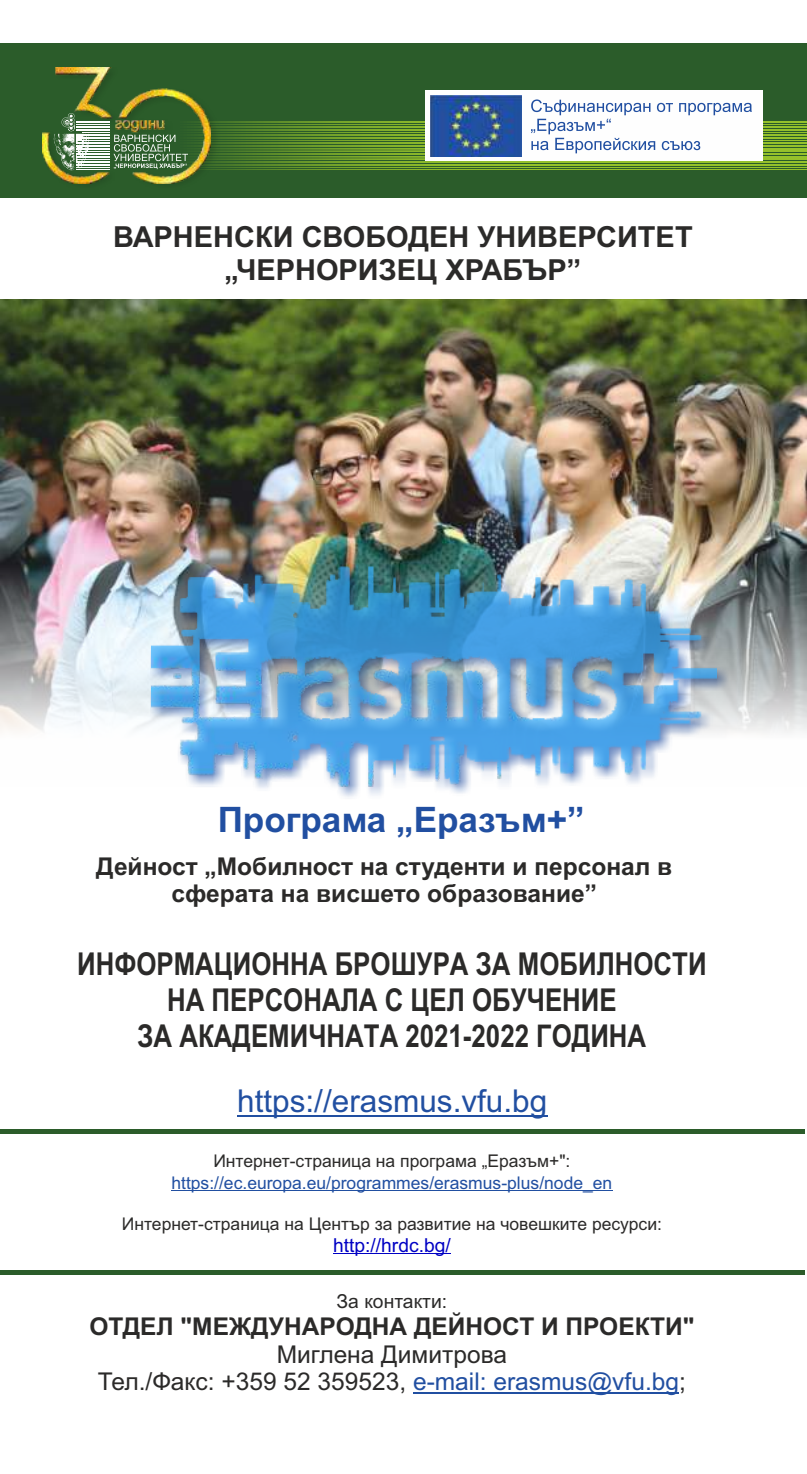
<style>
.page{position:relative;width:807px;height:1474px;background:#fff}
.page>*{position:absolute;margin:0;border:0;box-sizing:border-box;transform-origin:0 0}
.t1{font:700 35px "Arial";color:#214fa1}
.t2{font:700 31.5px/36.1px "Arial Narrow";color:#2b2a29;text-align:center}
.t3{font:31.5px "Arial";color:#214fa1}
.t4{font:700 29.05px/32.4px "Arial";color:#2b2a29;text-align:center}
.t5{font:700 24.5px/27.3px "Arial";color:#2b2a29;text-align:center}
.t6{font:24.5px/27.7px "Arial";color:#2b2a29;text-align:center}
.t7{font:19.25px "Arial";color:#0000c4}
.t8{font:19.25px "Arial";color:#2b2a29}
.t9{font:17.5px "Arial";color:#2b2a29}
.t10{font:17.5px "Arial";color:#214fa1}
.s1{color:#214fa1}
</style>
<div class="page">
<img style="left:0;top:299px;width:806px;height:434px">
<div style="left:0;top:44px;width:806px;height:154px;background:#2b5c2a"></div>
<hr style="left:117px;top:138px;width:689px;height:1px;background:#95c12b">
<hr style="left:117px;top:169px;width:689px;height:1px;background:#95c12b">
<hr style="left:117px;top:167px;width:689px;height:1px;background:#95c12b">
<hr style="left:117px;top:166px;width:689px;height:1px;background:#95c12b">
<hr style="left:117px;top:164px;width:689px;height:1px;background:#95c12b">
<hr style="left:117px;top:162px;width:689px;height:1px;background:#95c12b">
<hr style="left:117px;top:161px;width:689px;height:1px;background:#95c12b">
<hr style="left:117px;top:159px;width:689px;height:1px;background:#95c12b">
<hr style="left:117px;top:158px;width:689px;height:1px;background:#95c12b">
<hr style="left:117px;top:156px;width:689px;height:1px;background:#95c12b">
<hr style="left:117px;top:154px;width:689px;height:1px;background:#95c12b">
<hr style="left:117px;top:153px;width:689px;height:1px;background:#95c12b">
<hr style="left:117px;top:151px;width:689px;height:1px;background:#95c12b">
<hr style="left:117px;top:150px;width:689px;height:1px;background:#95c12b">
<hr style="left:117px;top:148px;width:689px;height:1px;background:#95c12b">
<hr style="left:117px;top:146px;width:689px;height:1px;background:#95c12b">
<hr style="left:117px;top:145px;width:689px;height:1px;background:#95c12b">
<hr style="left:117px;top:143px;width:689px;height:1px;background:#95c12b">
<hr style="left:117px;top:142px;width:689px;height:1px;background:#95c12b">
<hr style="left:117px;top:140px;width:689px;height:1px;background:#95c12b">
<hr style="left:117px;top:139px;width:689px;height:1px;background:#95c12b">
<hr style="left:117px;top:137px;width:689px;height:1px;background:#95c12b">
<hr style="left:117px;top:135px;width:689px;height:1px;background:#95c12b">
<hr style="left:117px;top:134px;width:689px;height:1px;background:#95c12b">
<hr style="left:117px;top:132px;width:689px;height:1px;background:#95c12b">
<hr style="left:117px;top:131px;width:689px;height:1px;background:#95c12b">
<hr style="left:117px;top:129px;width:689px;height:1px;background:#95c12b">
<hr style="left:117px;top:127px;width:689px;height:1px;background:#95c12b">
<hr style="left:117px;top:126px;width:689px;height:1px;background:#95c12b">
<hr style="left:117px;top:124px;width:689px;height:1px;background:#95c12b">
<hr style="left:117px;top:123px;width:689px;height:1px;background:#95c12b">
<hr style="left:117px;top:121px;width:689px;height:1px;background:#95c12b">
<img style="left:55px;top:67px;width:165px;height:117px">
<img style="left:42px;top:68px;width:168px;height:115px">
<img style="left:53px;top:113px;width:135px;height:58px">
<div style="left:425px;top:91px;width:337px;height:70px;background:#fefefe"></div>
<img style="left:430px;top:96px;width:91px;height:60px">
<svg style="left:531px;top:99px;width:220px;height:54px"></svg>
<img style="left:150px;top:552px;width:578px;height:181px">
<img style="left:151px;top:552px;width:565px;height:245px">
<div style="left:0;top:1269px;width:804px;height:5px;background:#2b5c2a"></div>
<div style="left:0;top:1128px;width:804px;height:5px;background:#2b5c2a"></div>
<hr style="left:237px;top:1115px;width:68px;height:1px;background:#214fa1">
<svg style="left:305px;top:1115px;width:27px;height:1px"></svg>
<hr style="left:332px;top:1115px;width:120px;height:1px;background:#214fa1">
<hr style="left:461px;top:1115px;width:42px;height:1px;background:#214fa1">
<hr style="left:512px;top:1115px;width:35px;height:1px;background:#214fa1">
<hr style="left:171px;top:1190px;width:38px;height:1px;background:#214fa1">
<svg style="left:209px;top:1190px;width:38px;height:1px"></svg>
<hr style="left:247px;top:1190px;width:55px;height:1px;background:#214fa1">
<svg style="left:302px;top:1190px;width:29px;height:1px"></svg>
<hr style="left:331px;top:1190px;width:98px;height:1px;background:#214fa1">
<hr style="left:434px;top:1190px;width:67px;height:1px;background:#214fa1">
<hr style="left:507px;top:1190px;width:32px;height:1px;background:#214fa1">
<hr style="left:544px;top:1190px;width:39px;height:1px;background:#214fa1">
<svg style="left:583px;top:1190px;width:29px;height:1px"></svg>
<hr style="left:333px;top:1253px;width:118px;height:1px;background:#0000c4">
<svg style="left:413px;top:1392px;width:22px;height:1px"></svg>
<hr style="left:435px;top:1392px;width:44px;height:1px;background:#214fa1">
<svg style="left:479px;top:1392px;width:28px;height:1px"></svg>
<hr style="left:507px;top:1392px;width:80px;height:1px;background:#214fa1">
<svg style="left:587px;top:1392px;width:25px;height:1px"></svg>
<hr style="left:612px;top:1392px;width:33px;height:1px;background:#214fa1">
<svg style="left:645px;top:1392px;width:34px;height:1px"></svg>
<p class="t4" style="left:113px;top:224px;width:581px">ВАРНЕНСКИ СВОБОДЕН УНИВЕРСИТЕТ „ЧЕРНОРИЗЕЦ ХРАБЪР”</p>
<h1 class="t1" style="left:218px;top:806px;width:368px">Програма „Еразъм+”</h1>
<p class="t5" style="left:96px;top:854px;width:577px">Дейност „Мобилност на студенти и персонал в сферата на висшето образование”</p>
<p class="t2" style="left:77px;top:948px;width:631px">ИНФОРМАЦИОННА БРОШУРА ЗА МОБИЛНОСТИ<br>НА ПЕРСОНАЛА С ЦЕЛ ОБУЧЕНИЕ<br>ЗА АКАДЕМИЧНАТА 2021-2022 ГОДИНА</p>
<p class="t3" style="left:237px;top:1089px;width:311px">https://erasmus.vfu.bg</p>
<p class="t9" style="left:213px;top:1154px;width:358px">Интернет-страница на програма „Еразъм+":</p>
<p class="t10" style="left:171px;top:1176px;width:442px">https://ec.europa.eu/programmes/erasmus-plus/node_en</p>
<p class="t9" style="left:122px;top:1217px;width:541px">Интернет-страница на Център за развитие на човешките ресурси:</p>
<p class="t7" style="left:333px;top:1237px;width:119px">http://hrdc.bg/</p>
<p class="t8" style="left:336px;top:1293px;width:112px">За контакти:</p>
<p class="t5" style="left:89px;top:1315px;width:606px">ОТДЕЛ "МЕЖДУНАРОДНА ДЕЙНОСТ И ПРОЕКТИ"</p>
<p class="t6" style="left:98px;top:1342px;width:589px">Миглена Димитрова<br>Тел./Факс: +359 52 359523, <span class="s1">е-mail: еrasmus@vfu.bg</span>;</p>
</div>
